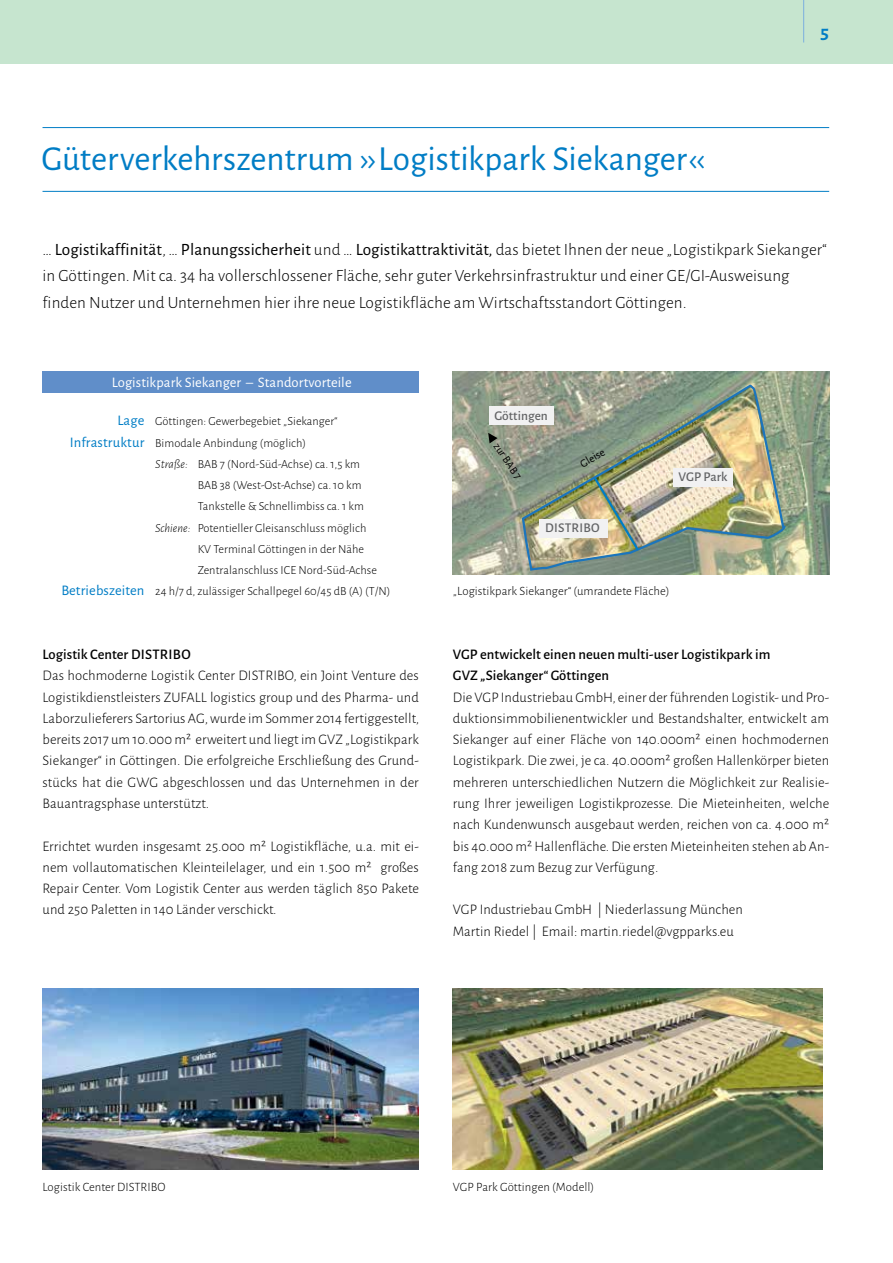
<style>
.page{position:relative;width:893px;height:1263px;background:#fff}
.page>*{position:absolute;margin:0;border:0;box-sizing:border-box;transform-origin:0 0}
.t1{font:35.25px "Alegreya Sans";color:#007dc5}
.t2{font:700 19.2px "Alegreya Sans";color:#007dc5}
.t3{font:300 17.25px/26.2px "Alegreya Sans";letter-spacing:.005em;color:#000}
.t4{font:300 14.7px/21.3px "Alegreya Sans";letter-spacing:.005em;color:#000;text-align:justify}
.t5{font:500 14.7px/21.3px "Alegreya Sans";letter-spacing:.005em;color:#000}
.t6{font:14.7px "Alegreya Sans";letter-spacing:.005em;color:#fff}
.t7{font:500 13.35px "Alegreya Sans";letter-spacing:.005em;color:#636466}
.t8{font:300 12.75px "Alegreya Sans";letter-spacing:.005em;color:#000}
.t9{font:300 12.3px "Alegreya Sans";letter-spacing:.005em;color:#000}
.t10{font:11.25px "Alegreya Sans";color:#000}
.s1{font-weight:400}
.s2{font-weight:400;font-size:14.7px;color:#007dc5}
.s3{font-style:italic}
</style>
<div class="page">
<img style="left:43px;top:989px;width:376px;height:180px">
<div style="left:0;top:0;width:893px;height:64px;background:#c6e5cf"></div>
<hr style="left:43px;top:191px;width:786px;height:1px;background:#007dc5">
<hr style="left:43px;top:127px;width:786px;height:1px;background:#007dc5">
<hr style="left:803px;top:0;width:1px;height:43px;background:#7bafde">
<div style="left:43px;top:372px;width:376px;height:21px;background:#608ec9"></div>
<img style="left:453px;top:989px;width:369px;height:180px">
<img style="left:453px;top:372px;width:376px;height:202px">
<img style="left:520px;top:386px;width:266px;height:189px">
<div style="left:489px;top:406px;width:64px;height:19px;background:#f1f1f2"></div>
<svg style="left:488px;top:433px;width:9px;height:10px"></svg>
<div style="left:540px;top:519px;width:68px;height:18px;background:#f1f1f2"></div>
<div style="left:673px;top:468px;width:60px;height:18px;background:#f1f1f2"></div>
<img style="left:592px;top:475px;width:49px;height:78px">
<h1 class="t1" style="left:41px;top:135px;width:665px">Güterverkehrszentrum ››Logistikpark Siekanger‹‹</h1>
<h2 class="t2" style="left:820px;top:19px;width:11px">5</h2>
<p class="t3" style="left:43px;top:236px;width:786px">… <span class="s1">Logistikaffinität</span>, … <span class="s1">Planungssicherheit</span> und … <span class="s1">Logistikattraktivität,</span> das bietet Ihnen der neue „Logistikpark Siekanger“ in Göttingen. Mit ca. 34 ha vollerschlossener Fläche, sehr guter Verkehrsinfrastruktur und einer GE/GI-Ausweisung finden Nutzer und Unternehmen hier ihre neue Logistikfläche am Wirtschaftsstandort Göttingen.</p>
<p class="t6" style="left:112px;top:372px;width:241px">Logistikpark Siekanger – Standortvorteile</p>
<p class="t9" style="left:117px;top:413px;width:222px"><span class="s2">Lage</span> Göttingen: Gewerbegebiet „Siekanger“</p>
<p class="t9" style="left:70px;top:435px;width:238px"><span class="s2">Infrastruktur</span> Bimodale Anbindung (möglich)</p>
<p class="t9" style="left:155px;top:456px;width:206px"><span class="s3">Straße:</span> BAB 7 (Nord-Süd-Achse) ca. 1,5 km</p>
<p class="t9" style="left:198px;top:477px;width:165px">BAB 38 (West-Ost-Achse) ca. 10 km</p>
<p class="t9" style="left:198px;top:498px;width:168px">Tankstelle &amp; Schnellimbiss ca. 1 km</p>
<p class="t9" style="left:155px;top:520px;width:213px"><span class="s3">Schiene:</span> Potentieller Gleisanschluss möglich</p>
<p class="t9" style="left:198px;top:541px;width:168px">KV Terminal Göttingen in der Nähe</p>
<p class="t9" style="left:198px;top:562px;width:181px">Zentralanschluss ICE Nord---Süd-Achse</p>
<p class="t9" style="left:61px;top:583px;width:331px"><span class="s2">Betriebszeiten</span> 24 h/7 d, zulässiger Schallpegel 60/45 dB (A) (T/N)</p>
<p class="t5" style="left:43px;top:643px;width:150px">Logistik Center DISTRIBO</p>
<p class="t4" style="left:43px;top:665px;width:378px">Das hochmoderne Logistik Center DISTRIBO, ein Joint Venture des Logistikdienstleisters ZUFALL logistics group und des Pharma- und Laborzulieferers Sartorius AG, wurde im Sommer 2014 fertiggestellt, bereits 2017 um 10.000 m² erweitert und liegt im GVZ „Logistikpark Siekanger“ in Göttingen. Die erfolgreiche Erschließung des Grund&shy;stücks hat die GWG abgeschlossen und das Unternehmen in der Bauantragsphase unterstützt.</p>
<p class="t4" style="left:43px;top:835px;width:378px">Errichtet wurden insgesamt 25.000 m² Logistikfläche, u.a. mit ei&shy;nem vollautomatischen Kleinteilelager, und ein 1.500 m² großes Repair Center. Vom Logistik Center aus werden täglich 850 Pakete und 250 Paletten in 140 Länder verschickt.</p>
<p class="t7" style="left:494px;top:406px;width:55px">Göttingen</p>
<p class="t10" style="left:502px;top:439px;width:43px;rotate:56deg">zur BAB 7</p>
<p class="t10" style="left:577px;top:458px;width:28px;rotate:-30deg">Gleise</p>
<p class="t7" style="left:545px;top:519px;width:56px">DISTRIBO</p>
<p class="t7" style="left:678px;top:468px;width:50px">VGP Park</p>
<p class="t8" style="left:453px;top:583px;width:218px">„Logistikpark Siekanger“ (umrandete Fläche)</p>
<p class="t5" style="left:453px;top:643px;width:319px">VGP entwickelt einen neuen multi-user Logistikpark im<br>GVZ „Siekanger“ Göttingen</p>
<p class="t4" style="left:453px;top:686px;width:378px">Die VGP Industriebau GmbH, einer der führenden Logistik- und Pro&shy;duktionsimmobilienentwickler und Bestandshalter, entwickelt am Siekanger auf einer Fläche von 140.000m² einen hochmodernen Logistikpark. Die zwei, je ca. 40.000m² großen Hallenkörper bieten mehreren unterschiedlichen Nutzern die Möglichkeit zur Realisie&shy;rung Ihrer jeweiligen Logistikprozesse. Die Mieteinheiten, welche nach Kundenwunsch ausgebaut werden, reichen von ca. 4.000 m² bis 40.000 m² Hallenfläche. Die ersten Mieteinheiten stehen ab An&shy;fang 2018 zum Bezug zur Verfügung.</p>
<p class="t4" style="left:453px;top:898px;width:292px">VGP Industriebau GmbH | Niederlassung München<br>Martin Riedel | Email: martin.riedel@vgpparks.eu</p>
<p class="t8" style="left:43px;top:1178px;width:125px">Logistik Center DISTRIBO</p>
<p class="t8" style="left:453px;top:1178px;width:143px">VGP Park Göttingen (Modell)</p>
</div>
